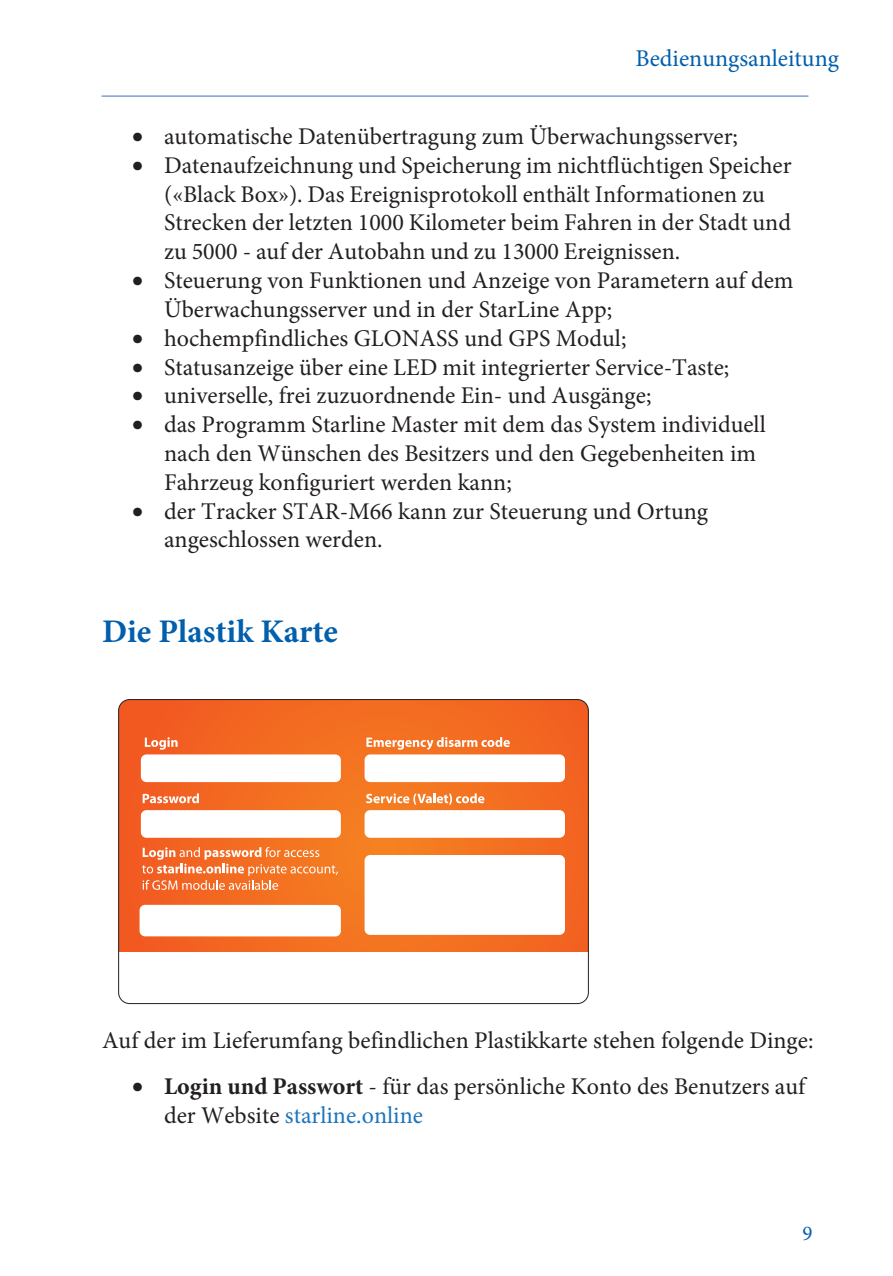
<style>
.page{position:relative;width:893px;height:1276px;background:#fff}
.page>*{position:absolute;margin:0;border:0;box-sizing:border-box;transform-origin:0 0}
.t1{font:700 33px "Minion Pro";color:#015fae}
.t2{font:24px/28.8px "Minion Pro";color:#231f20}
.t3{font:24px "Minion Pro";color:#015fae}
.t4{font:21px "Minion Pro";color:#015fae}
.s1{font-weight:700}
.s2{color:#1c75bc}
</style>
<div class="page">
<hr style="left:102px;top:95px;width:706px;height:2px;background:#7e9ed2">
<svg style="left:119px;top:699px;width:469px;height:253px"></svg>
<div style="left:141px;top:754px;width:200px;height:28px;background:#fff;border-radius:6px"></div>
<div style="left:365px;top:754px;width:200px;height:28px;background:#fff;border-radius:6px"></div>
<div style="left:141px;top:810px;width:200px;height:28px;background:#fff;border-radius:6px"></div>
<div style="left:140px;top:905px;width:201px;height:31px;background:#fff;border-radius:6px"></div>
<div style="left:365px;top:810px;width:200px;height:28px;background:#fff;border-radius:6px"></div>
<div style="left:365px;top:855px;width:200px;height:80px;background:#fff;border-radius:6px"></div>
<svg style="left:145px;top:737px;width:33px;height:12px"></svg>
<svg style="left:366px;top:737px;width:144px;height:13px"></svg>
<svg style="left:366px;top:793px;width:118px;height:11px"></svg>
<svg style="left:143px;top:793px;width:56px;height:10px"></svg>
<svg style="left:142px;top:847px;width:196px;height:43px"></svg>
<div style="left:118px;top:699px;width:471px;height:305px;border:1px solid #231f20;border-radius:11px"></div>
<p class="t3" style="left:636px;top:42px;width:205px">Bedienungsanleitung</p>
<p class="t2" style="left:132px;top:122px;width:607px">• automatische Datenübertragung zum Überwachungsserver;</p>
<p class="t2" style="left:164px;top:151px;width:629px;text-indent:-32px">• Datenaufzeichnung und Speicherung im nichtflüchtigen Speicher («Black Box»). Das Ereignisprotokoll enthält Informationen zu Strecken der letzten 1000 Kilometer beim Fahren in der Stadt und zu 5000 - auf der Autobahn und zu 13000 Ereignissen.</p>
<p class="t2" style="left:164px;top:266px;width:631px;text-indent:-32px">• Steuerung von Funktionen und Anzeige von Parametern auf dem<br>Überwachungsserver und in der StarLine App;</p>
<p class="t2" style="left:132px;top:324px;width:496px">• hochempfindliches GLONASS und GPS Modul;</p>
<p class="t2" style="left:132px;top:352px;width:599px">• Statusanzeige über eine LED mit integrierter Service-Taste;</p>
<p class="t2" style="left:132px;top:381px;width:521px">• universelle, frei zuzuordnende Ein- und Ausgänge;</p>
<p class="t2" style="left:164px;top:410px;width:603px;text-indent:-32px">• das Programm Starline Master mit dem das System individuell nach den Wünschen des Besitzers und den Gegebenheiten im<br>Fahrzeug konfiguriert werden kann;</p>
<p class="t2" style="left:164px;top:496px;width:546px;text-indent:-32px">• der Tracker STAR-M66 kann zur Steuerung und Ortung angeschlossen werden.</p>
<h1 class="t1" style="left:102px;top:608px;width:237px">Die Plastik Karte</h1>
<p class="t2" style="left:102px;top:1026px;width:713px">Auf der im Lieferumfang befindlichen Plastikkarte stehen folgende Dinge:</p>
<p class="t2" style="left:164px;top:1072px;width:643px;text-indent:-32px">• <span class="s1">Login und Passwort</span> - für das persönliche Konto des Benutzers auf der Website <span class="s2">starline.online</span></p>
<p class="t4" style="left:802px;top:1219px;width:12px">9</p>
</div>
